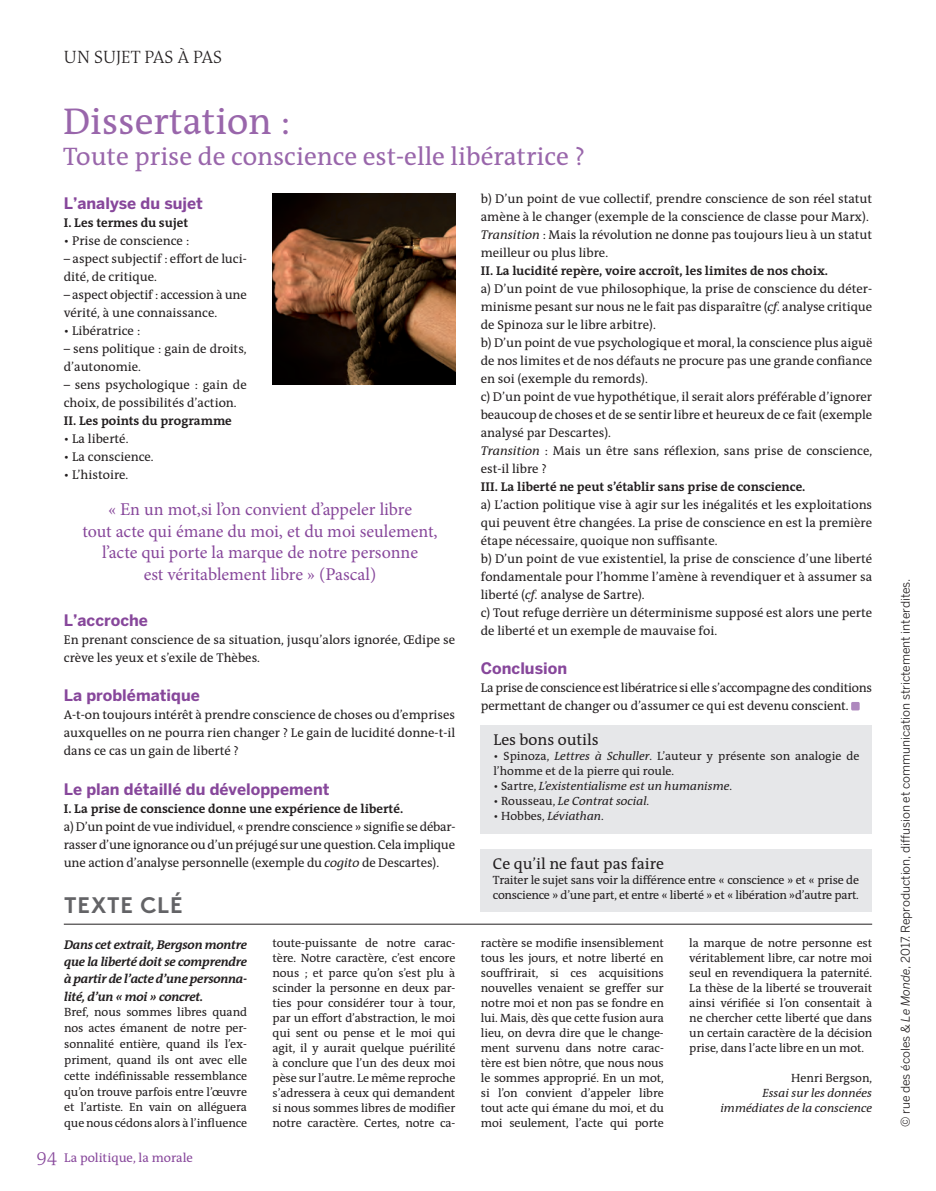
<style>
.page{position:relative;width:936px;height:1191px;background:#fff}
.page>*{position:absolute;margin:0;border:0;box-sizing:border-box;transform-origin:0 0}
.t1{font:37.5px "The Antiqua B5";color:#9966ab}
.t2{font:25.5px "The Antiqua B5";color:#9966ab}
.t3{font:700 22.5px "Brown";letter-spacing:.035em;color:#636366}
.t4{font:18px/21.6px "Minion Pro";letter-spacing:-.005em;color:#87479b;text-align:center}
.t5{font:300 18px "The Antiqua B3";color:#231f20}
.t6{font:300 18px "The Antiqua B3";color:#87479b}
.t7{font:700 15.75px "Benton Sans";color:#87479b}
.t8{font:15.75px "The Antiqua B5";color:#231f20}
.t9{font:12.75px/18px "The Antiqua B5";color:#231f20}
.t10{font:700 12.75px "The Antiqua B7";color:#231f20}
.t11{font:12.75px/18px "The Antiqua B5";letter-spacing:-.02em;color:#231f20}
.t12{font:italic 700 12.75px/17.2px "The Antiqua";letter-spacing:-.02em;color:#231f20;text-align:justify}
.t13{font:12.75px "The Antiqua B5";color:#87479b}
.t14{font:12px/15px "The Antiqua B5";letter-spacing:-.01em;color:#231f20;text-align:justify}
.t15{font:italic 12px/15px "The Antiqua B5 i";color:#231f20;text-align:right}
.t16{font:12px "Benton Sans";color:#231f20}
.s1{font-family:"The Antiqua B5 i";font-style:italic}
.s2{font-family:"The Antiqua B5";font-style:normal}
.s3{font-style:italic}
</style>
<div class="page">
<div style="left:851px;top:702px;width:8px;height:8px;background:#ae88be;border-radius:2px"></div>
<img style="left:272px;top:194px;width:183px;height:190px">
<hr style="left:64px;top:923px;width:808px;height:1px;background:#231f20">
<div style="left:480px;top:849px;width:391px;height:63px;background:#e6e7e9"></div>
<div style="left:480px;top:725px;width:392px;height:108px;background:#e6e7e9"></div>
<h3 class="t5" style="left:64px;top:48px;width:160px">UN SUJET PAS À PAS</h3>
<h1 class="t1" style="left:63px;top:102px;width:229px">Dissertation :</h1>
<h2 class="t2" style="left:63px;top:143px;width:523px">Toute prise de conscience est-elle libératrice ?</h2>
<p class="t7" style="left:64px;top:193px;width:141px">L’analyse du sujet</p>
<p class="t10" style="left:64px;top:215px;width:126px">I. Les termes du sujet</p>
<p class="t9" style="left:64px;top:232px;width:127px">• Prise de conscience :</p>
<p class="t9" style="left:64px;top:250px;width:184px">– aspect subjectif : effort de luci&shy;dité, de critique.</p>
<p class="t9" style="left:64px;top:286px;width:184px">– aspect objectif : accession à une vérité, à une connaissance.</p>
<p class="t9" style="left:64px;top:322px;width:78px">• Libératrice :</p>
<p class="t9" style="left:64px;top:340px;width:184px">– sens politique : gain de droits, d’autonomie.</p>
<p class="t9" style="left:64px;top:376px;width:184px">– sens psychologique : gain de choix, de possibilités d’action.</p>
<p class="t10" style="left:64px;top:413px;width:170px">II. Les points du programme</p>
<p class="t9" style="left:64px;top:430px;width:66px">• La liberté.</p>
<p class="t9" style="left:64px;top:448px;width:91px">• La conscience.</p>
<p class="t9" style="left:64px;top:466px;width:66px">• L’histoire.</p>
<h3 class="t4" style="left:82px;top:499px;width:356px">« En un mot,si l’on convient d’appeler libre<br>tout acte qui émane du moi, et du moi seulement, l’acte qui porte la marque de notre personne<br>est véritablement libre » (Pascal)</h3>
<p class="t7" style="left:64px;top:611px;width:86px">L’accroche</p>
<p class="t9" style="left:64px;top:631px;width:393px">En prenant conscience de sa situation, jusqu’alors ignorée, Œdipe se crève les yeux et s’exile de Thèbes.</p>
<p class="t7" style="left:64px;top:686px;width:137px">La problématique</p>
<p class="t9" style="left:64px;top:706px;width:393px;text-align:justify">A-t-on toujours intérêt à prendre conscience de choses ou d’emprises auxquelles on ne pourra rien changer ? Le gain de lucidité donne-t-il dans ce cas un gain de liberté ?</p>
<p class="t7" style="left:64px;top:779px;width:267px">Le plan détaillé du développement</p>
<p class="t10" style="left:64px;top:801px;width:341px">I. La prise de conscience donne une expérience de liberté.</p>
<p class="t9" style="left:64px;top:818px;width:393px;text-align:justify">a) D’un point de vue individuel, « prendre conscience » signifie se débar&shy;rasser d’une ignorance ou d’un préjugé sur une question. Cela implique une action d’analyse personnelle (exemple du <span class="s1">cogito</span> de Descartes).</p>
<h3 class="t3" style="left:64px;top:887px;width:120px">TEXTE CLÉ</h3>
<p class="t9" style="left:480px;top:190px;width:393px">b) D’un point de vue collectif, prendre conscience de son réel statut amène à le changer (exemple de la conscience de classe pour Marx).<br><span class="s1">Transition</span> : Mais la révolution ne donne pas toujours lieu à un statut meilleur ou plus libre.</p>
<p class="t10" style="left:480px;top:264px;width:349px">II. La lucidité repère, voire accroît, les limites de nos choix.</p>
<p class="t9" style="left:480px;top:280px;width:393px">a) D’un point de vue philosophique, la prise de conscience du déter&shy;minisme pesant sur nous ne le fait pas disparaître (<span class="s1">cf.</span> analyse critique de Spinoza sur le libre arbitre).<br>b) D’un point de vue psychologique et moral, la conscience plus aiguë de nos limites et de nos défauts ne procure pas une grande confiance en soi (exemple du remords).<br>c) D’un point de vue hypothétique, il serait alors préférable d’ignorer beaucoup de choses et de se sentir libre et heureux de ce fait (exemple analysé par Descartes).<br><span class="s1">Transition</span> : Mais un être sans réflexion, sans prise de conscience, est-il libre ?</p>
<p class="t10" style="left:480px;top:480px;width:326px">III. La liberté ne peut s’établir sans prise de conscience.</p>
<p class="t9" style="left:480px;top:496px;width:393px">a) L’action politique vise à agir sur les inégalités et les exploitations qui peuvent être changées. La prise de conscience en est la première étape nécessaire, quoique non suffisante.<br>b) D’un point de vue existentiel, la prise de conscience d’une liberté fondamentale pour l’homme l’amène à revendiquer et à assumer sa liberté (<span class="s1">cf.</span> analyse de Sartre).<br>c) Tout refuge derrière un déterminisme supposé est alors une perte de liberté et un exemple de mauvaise foi.</p>
<p class="t7" style="left:480px;top:659px;width:88px">Conclusion</p>
<p class="t11" style="left:480px;top:679px;width:393px">La prise de conscience est libératrice si elle s’accompagne des conditions permettant de changer ou d’assumer ce qui est devenu conscient.</p>
<p class="t8" style="left:493px;top:732px;width:107px">Les bons outils</p>
<p class="t14" style="left:493px;top:749px;width:367px">• Spinoza, <span class="s1">Lettres à Schuller</span>. L’auteur y présente son analogie de l’homme et de la pierre qui roule.</p>
<p class="t15" style="left:493px;top:779px;width:240px"><span class="s2">• Sartre,</span> L’existentialisme est un humanisme<span class="s2">.</span></p>
<p class="t15" style="left:493px;top:794px;width:157px"><span class="s2">• Rousseau,</span> Le Contrat social<span class="s2">.</span></p>
<p class="t14" style="left:493px;top:809px;width:112px">• Hobbes, <span class="s1">Léviathan</span>.</p>
<p class="t8" style="left:493px;top:855px;width:173px">Ce qu’il ne faut pas faire</p>
<p class="t14" style="left:493px;top:873px;width:368px">Traiter le sujet sans voir la différence entre « conscience » et « prise de conscience » d’une part, et entre « liberté » et « libération »d’autre part.</p>
<p class="t12" style="left:64px;top:936px;width:184px">Dans cet extrait, Bergson montre que la liberté doit se comprendre à partir de l’acte d’une personna&shy;lité, d’un « moi » concret.</p>
<p class="t14" style="left:64px;top:1005px;width:184px;line-height:15.8px">Bref, nous sommes libres quand nos actes émanent de notre per&shy;sonnalité entière, quand ils l’ex&shy;priment, quand ils ont avec elle cette indéfinissable ressemblance qu’on trouve parfois entre l’œuvre et l’artiste. En vain on alléguera que nous cédons alors à l’influence</p>
<h3 class="t6" style="left:36px;top:1147px;width:22px">94</h3>
<p class="t13" style="left:64px;top:1150px;width:130px">La politique, la morale</p>
<p class="t14" style="left:272px;top:935px;width:184px">toute-puissante de notre carac&shy;tère. Notre caractère, c’est encore nous ; et parce qu’on s’est plu à scinder la personne en deux par&shy;ties pour considérer tour à tour, par un effort d’abstraction, le moi qui sent ou pense et le moi qui agit, il y aurait quelque puérilité à conclure que l’un des deux moi pèse sur l’autre. Le même reproche s’adressera à ceux qui demandent si nous sommes libres de modifier notre caractère. Certes, notre ca-</p>
<p class="t14" style="left:481px;top:935px;width:184px">ractère se modifie insensiblement tous les jours, et notre liberté en souffrirait, si ces acquisitions nouvelles venaient se greffer sur notre moi et non pas se fondre en lui. Mais, dès que cette fusion aura lieu, on devra dire que le change&shy;ment survenu dans notre carac&shy;tère est bien nôtre, que nous nous le sommes approprié. En un mot, si l’on convient d’appeler libre tout acte qui émane du moi, et du moi seulement, l’acte qui porte</p>
<p class="t14" style="left:689px;top:935px;width:184px">la marque de notre personne est véritablement libre, car notre moi seul en revendiquera la paternité.<br>La thèse de la liberté se trouverait ainsi vérifiée si l’on consentait à ne chercher cette liberté que dans un certain caractère de la décision prise, dans l’acte libre en un mot.</p>
<p class="t14" style="left:791px;top:1071px;width:82px">Henri Bergson,</p>
<p class="t15" style="left:720px;top:1086px;width:153px">Essai sur les données immédiates de la conscience</p>
<p class="t16" style="left:898px;top:1127px;width:550px;rotate:-90deg">© rue des écoles &amp; <span class="s3">Le Monde</span>, 2017. Reproduction, diffusion et communication strictement interdites.</p>
</div>
